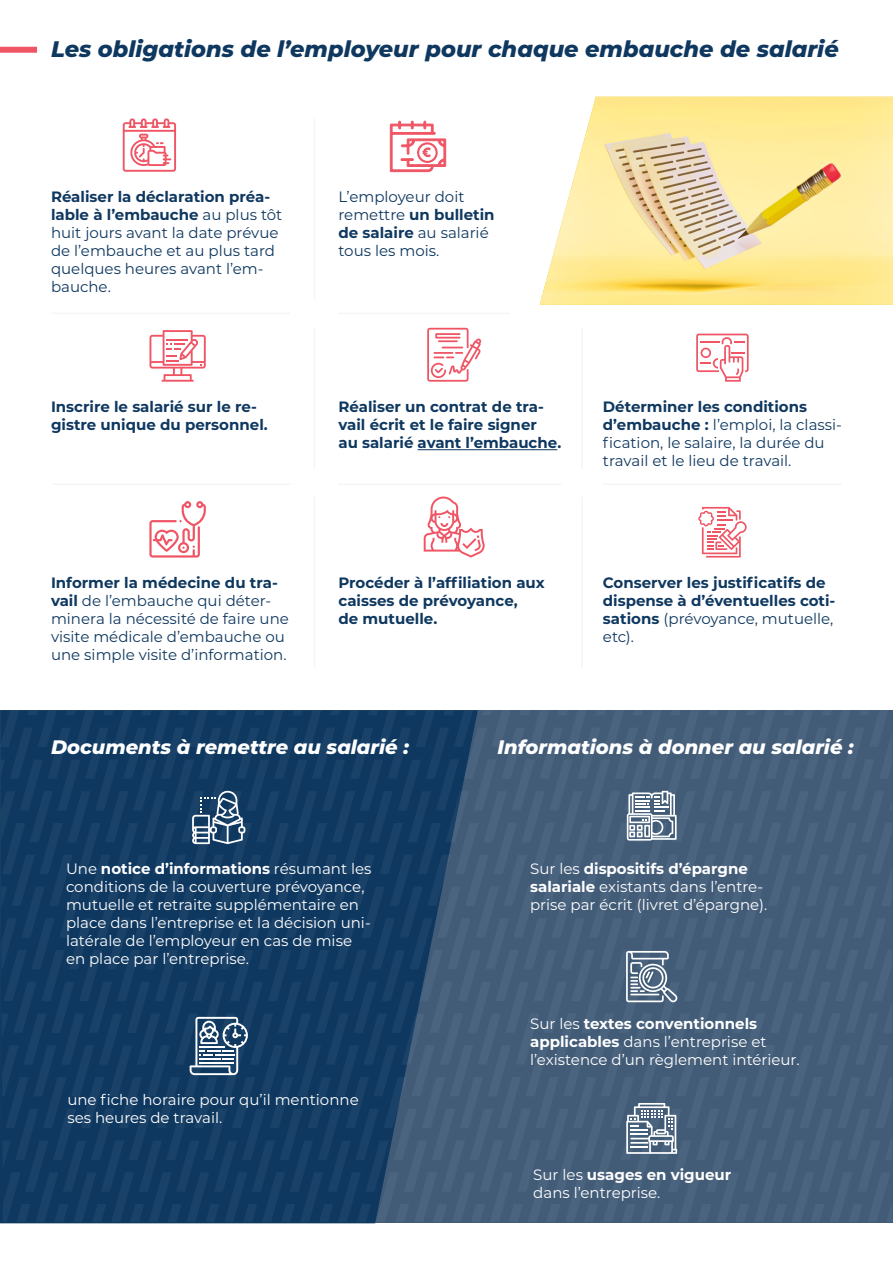
<style>
.page{position:relative;width:893px;height:1263px;background:#fff}
.page>*{position:absolute;margin:0;border:0;box-sizing:border-box;transform-origin:0 0}
.t1{font:italic 800 22.5px "Montserrat";color:#0f3860}
.t2{font:italic 800 19.5px "Montserrat";color:#fff}
.t3{font:15px/18px "Montserrat";color:#fff}
.t4{font:15px/18px "Montserrat";color:#0f3860}
.t5{font:700 15px/18px "Montserrat";color:#0f3860}
.s1{font-weight:700}
.s2{font-weight:400}
</style>
<div class="page">
<svg style="left:696px;top:334px;width:53px;height:48px"></svg>
<svg style="left:427px;top:328px;width:54px;height:54px"></svg>
<svg style="left:424px;top:496px;width:61px;height:62px"></svg>
<svg style="left:149px;top:501px;width:57px;height:57px"></svg>
<svg style="left:698px;top:507px;width:49px;height:51px"></svg>
<svg style="left:150px;top:330px;width:56px;height:52px"></svg>
<svg style="left:123px;top:118px;width:53px;height:54px"></svg>
<div style="left:0;top:47px;width:37px;height:6px;background:#ef5565"></div>
<svg style="left:0;top:710px;width:892px;height:512px;background:#2f4f70"></svg>
<img style="left:540px;top:97px;width:353px;height:208px">
<hr style="left:418px;top:449px;width:139px;height:1px;background:#0f3860">
<svg style="left:390px;top:121px;width:56px;height:51px"></svg>
<hr style="left:314px;top:118px;width:1px;height:181px;background:#f5f5f7">
<hr style="left:314px;top:328px;width:1px;height:141px;background:#f5f5f7">
<hr style="left:52px;top:483px;width:239px;height:2px;background:#f5f5f7">
<hr style="left:52px;top:313px;width:239px;height:1px;background:#f5f5f7">
<hr style="left:338px;top:483px;width:223px;height:2px;background:#f5f5f7">
<hr style="left:338px;top:313px;width:172px;height:1px;background:#f5f5f7">
<hr style="left:603px;top:483px;width:238px;height:2px;background:#f5f5f7">
<hr style="left:581px;top:328px;width:2px;height:141px;background:#f5f5f7">
<hr style="left:314px;top:496px;width:1px;height:172px;background:#f5f5f7">
<hr style="left:581px;top:496px;width:2px;height:172px;background:#f5f5f7">
<p class="t1" style="left:51px;top:33px;width:789px">Les obligations de l’employeur pour chaque embauche de salarié</p>
<p class="t4" style="left:51px;top:187px;width:233px"><span class="s1">Réaliser la déclaration préa&shy;lable à l’embauche</span> au plus tôt huit jours avant la date prévue de l’embauche et au plus tard quelques heures avant l’em&shy;bauche.</p>
<p class="t5" style="left:51px;top:397px;width:218px">Inscrire le salarié sur le re&shy;gistre unique du personnel.</p>
<p class="t4" style="left:51px;top:573px;width:239px"><span class="s1">Informer la médecine du tra&shy;vail</span> de l’embauche qui déter&shy;minera la nécessité de faire une visite médicale d’embauche ou une simple visite d’information.</p>
<p class="t4" style="left:338px;top:187px;width:158px">L’employeur doit remettre <span class="s1">un bulletin de salaire</span> au salarié tous les mois.</p>
<p class="t5" style="left:338px;top:397px;width:224px">Réaliser un contrat de tra&shy;vail écrit et le faire signer<br>au salarié avant l’embauche.</p>
<p class="t4" style="left:603px;top:397px;width:241px"><span class="s1">Déterminer les conditions d’embauche :</span> l’emploi, la classi&shy;fication, le salaire, la durée du travail et le lieu de travail.</p>
<p class="t5" style="left:338px;top:573px;width:208px">Procéder à l’affiliation aux caisses de prévoyance,<br>de mutuelle.</p>
<p class="t5" style="left:603px;top:573px;width:234px">Conserver les justificatifs de dispense à d’éventuelles coti&shy;sations <span class="s2">(prévoyance, mutuelle, etc).</span></p>
<p class="t2" style="left:51px;top:733px;width:359px">Documents à remettre au salarié :</p>
<p class="t2" style="left:498px;top:733px;width:358px">Informations à donner au salarié :</p>
<p class="t3" style="left:66px;top:859px;width:307px">Une <span class="s1">notice d’informations</span> résumant les conditions de la couverture prévoyance, mutuelle et retraite supplémentaire en place dans l’entreprise et la décision uni&shy;latérale de l’employeur en cas de mise en place par l’entreprise.</p>
<p class="t3" style="left:530px;top:859px;width:239px">Sur les <span class="s1">dispositifs d’épargne salariale</span> existants dans l’entre&shy;prise par écrit (livret d’épargne).</p>
<p class="t3" style="left:67px;top:1090px;width:293px">une fiche horaire pour qu’il mentionne ses heures de travail.</p>
<p class="t3" style="left:530px;top:1014px;width:271px">Sur les <span class="s1">textes conventionnels applicables</span> dans l’entreprise et l’existence d’un règlement intérieur.</p>
<p class="t3" style="left:533px;top:1165px;width:200px">Sur les <span class="s1">usages en vigueur </span>dans l’entreprise.</p>
</div>
